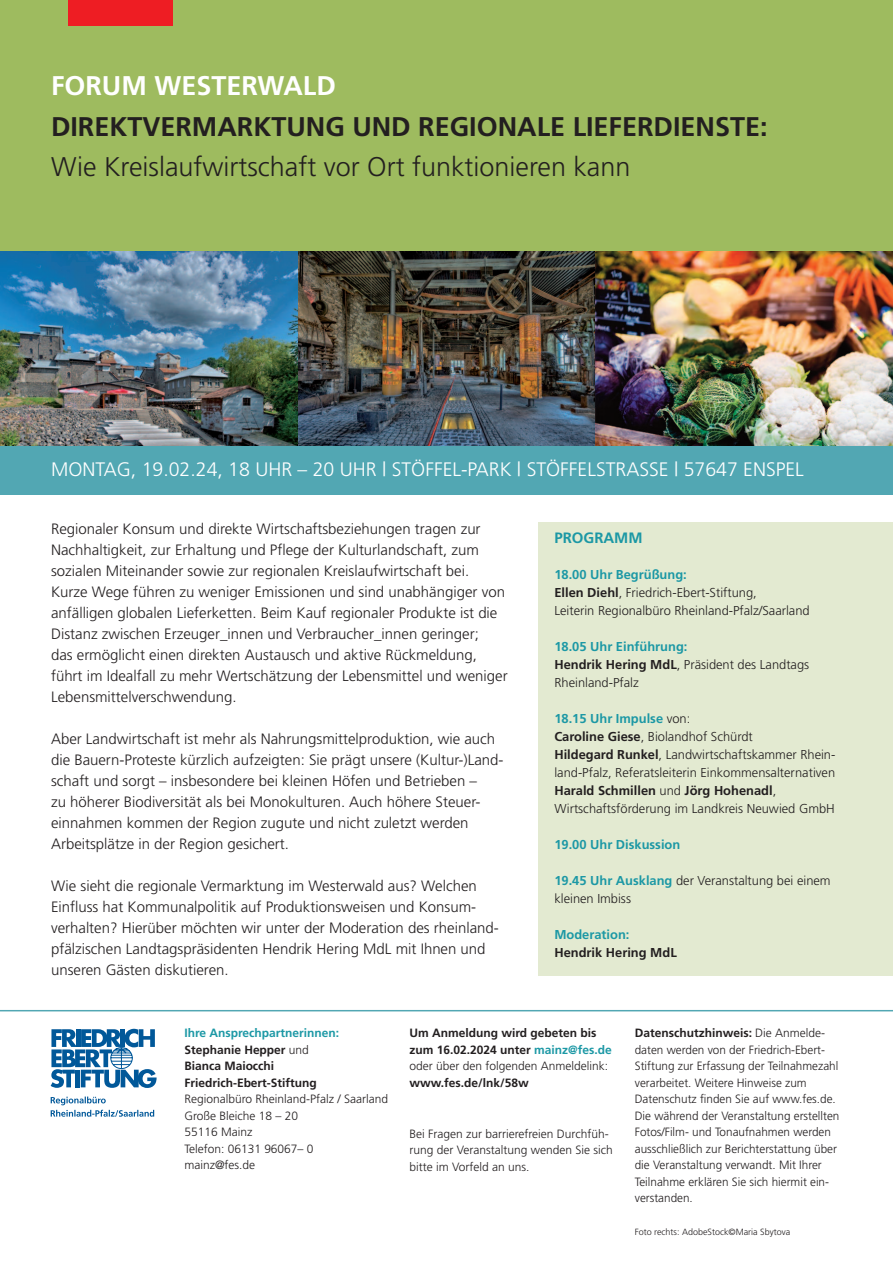
<style>
.page{position:relative;width:893px;height:1263px;background:#fff}
.page>*{position:absolute;margin:0;border:0;box-sizing:border-box;transform-origin:0 0}
.t1{font:300 27px "Frutiger";color:#231f20}
.t2{font:700 27px "Frutiger";color:#231f20}
.t3{font:700 27px "Frutiger";color:#fff}
.t4{font:300 19.5px "Frutiger";color:#fff}
.t5{font:300 15px/21px "Frutiger";color:#231f20}
.t6{font:700 15px "Frutiger";color:#1c98a5}
.t7{font:300 12.9px/18px "Frutiger";color:#231f20}
.t8{font:700 12.9px "Frutiger";color:#1c98a5}
.t9{font:700 12.9px "Frutiger";color:#231f20}
.t10{font:300 12px/16.5px "Frutiger";color:#231f20}
.t11{font:700 12px/16.5px "Frutiger";color:#231f20}
.t12{font:300 9px "Frutiger";color:#231f20}
.s1{font-weight:700;color:#1c98a5}
.s2{font-weight:700}
.s3{color:#1c98a5}
.s4{font-weight:300}
</style>
<div class="page">
<svg style="left:51px;top:1029px;width:106px;height:59px"></svg>
<svg style="left:51px;top:1096px;width:103px;height:21px"></svg>
<img style="left:0;top:251px;width:893px;height:196px">
<div style="left:0;top:447px;width:893px;height:48px;background:#52a7b3"></div>
<div style="left:0;top:0;width:893px;height:251px;background:#9ebb5f"></div>
<div style="left:68px;top:0;width:105px;height:26px;background:#ee1d23"></div>
<hr style="left:0;top:1010px;width:893px;height:1px;background:#52a7b3">
<div style="left:538px;top:522px;width:355px;height:453px;background:#e3ead1"></div>
<h1 class="t3" style="left:51px;top:75px;width:286px">FORUM WESTERWALD</h1>
<h1 class="t2" style="left:51px;top:115px;width:718px">DIREKTVERMARKTUNG UND REGIONALE LIEFERDIENSTE:</h1>
<h1 class="t1" style="left:51px;top:156px;width:581px">Wie Kreislaufwirtschaft vor Ort funktionieren kann</h1>
<h2 class="t4" style="left:51px;top:462px;width:754px">MONTAG, 19.02.24, 18 UHR – 20 UHR | STÖFFEL-PARK | STÖFFELSTRASSE | 57647 ENSPEL</h2>
<p class="t5" style="left:51px;top:520px;width:458px">Regionaler Konsum und direkte Wirtschaftsbeziehungen tragen zur Nachhaltigkeit, zur Erhaltung und Pflege der Kulturlandschaft, zum sozialen Miteinander sowie zur regionalen Kreislaufwirtschaft bei.<br>Kurze Wege führen zu weniger Emissionen und sind unabhängiger von anfälligen globalen Lieferketten. Beim Kauf regionaler Produkte ist die Distanz zwischen Erzeuger_innen und Verbraucher_innen geringer;<br>das ermöglicht einen direkten Austausch und aktive Rückmeldung, führt im Idealfall zu mehr Wertschätzung der Lebensmittel und weniger Lebensmittelverschwendung.</p>
<p class="t5" style="left:51px;top:730px;width:454px">Aber Landwirtschaft ist mehr als Nahrungsmittelproduktion, wie auch die Bauern-Proteste kürzlich aufzeigten: Sie prägt unsere (Kultur-)Land&shy;schaft und sorgt – insbesondere bei kleinen Höfen und Betrieben –<br>zu höherer Biodiversität als bei Monokulturen. Auch höhere Steuer&shy;einnahmen kommen der Region zugute und nicht zuletzt werden Arbeitsplätze in der Region gesichert.</p>
<p class="t5" style="left:51px;top:877px;width:449px">Wie sieht die regionale Vermarktung im Westerwald aus? Welchen Einfluss hat Kommunalpolitik auf Produktionsweisen und Konsum&shy;verhalten? Hierüber möchten wir unter der Moderation des rheinland&shy;pfälzischen Landtagspräsidenten Hendrik Hering MdL mit Ihnen und unseren Gästen diskutieren.</p>
<p class="t6" style="left:554px;top:531px;width:90px">PROGRAMM</p>
<p class="t7" style="left:554px;top:566px;width:257px"><span class="s1">18.00 Uhr Begrüßung:<br></span><span class="s2">Ellen Diehl</span>, Friedrich-Ebert-Stiftung,<br>Leiterin Regionalbüro Rheinland-Pfalz/Saarland</p>
<p class="t7" style="left:554px;top:638px;width:256px"><span class="s1">18.05 Uhr Einführung:<br></span><span class="s2">Hendrik Hering MdL</span>, Präsident des Landtags<br>Rheinland-Pfalz</p>
<p class="t7" style="left:554px;top:710px;width:283px"><span class="s1">18.15 Uhr Impulse</span> von:<br><span class="s2">Caroline Giese</span>, Biolandhof Schürdt<br><span class="s2">Hildegard Runkel</span>, Landwirtschaftskammer Rhein&shy;land-Pfalz, Referatsleiterin Einkommensalternativen <span class="s2">Harald Schmillen</span> und <span class="s2">Jörg Hohenadl</span>, Wirtschaftsförderung im Landkreis Neuwied GmbH</p>
<p class="t8" style="left:554px;top:839px;width:127px">19.00 Uhr Diskussion</p>
<p class="t7" style="left:554px;top:872px;width:278px"><span class="s1">19.45 Uhr Ausklang</span> der Veranstaltung bei einem kleinen Imbiss</p>
<p class="t8" style="left:554px;top:929px;width:77px">Moderation:</p>
<p class="t9" style="left:554px;top:947px;width:124px">Hendrik Hering MdL</p>
<p class="t11" style="left:184px;top:1025px;width:156px"><span class="s3">Ihre Ansprechpartnerinnen:<br></span>Stephanie Hepper <span class="s4">und<br></span>Bianca Maiocchi<br>Friedrich-Ebert-Stiftung</p>
<p class="t10" style="left:184px;top:1091px;width:205px">Regionalbüro Rheinland-Pfalz / Saarland<br>Große Bleiche 18 – 20<br>55116 Mainz<br>Telefon: 06131 96067– 0<br>mainz@fes.de</p>
<p class="t11" style="left:410px;top:1025px;width:204px">Um Anmeldung wird gebeten bis zum 16.02.2024 unter <span class="s3">mainz@fes.de </span><span class="s4">oder über den folgenden Anmeldelink:</span></p>
<p class="t11" style="left:410px;top:1075px;width:121px">www.fes.de/lnk/58w</p>
<p class="t10" style="left:410px;top:1126px;width:205px">Bei Fragen zur barrierefreien Durchfüh&shy;rung der Veranstaltung wenden Sie sich bitte im Vorfeld an uns.</p>
<p class="t10" style="left:635px;top:1025px;width:206px"><span class="s2">Datenschutzhinweis:</span> Die Anmelde&shy;daten werden von der Friedrich-Ebert-Stiftung zur Erfassung der Teilnahmezahl verarbeitet. Weitere Hinweise zum Datenschutz finden Sie auf www.fes.de.<br>Die während der Veranstaltung erstellten Fotos/Film- und Tonaufnahmen werden ausschließlich zur Berichterstattung über die Veranstaltung verwandt. Mit Ihrer Teilnahme erklären Sie sich hiermit ein&shy;verstanden.</p>
<p class="t12" style="left:635px;top:1228px;width:157px">Foto rechts: AdobeStock©Maria Sbytova</p>
</div>
